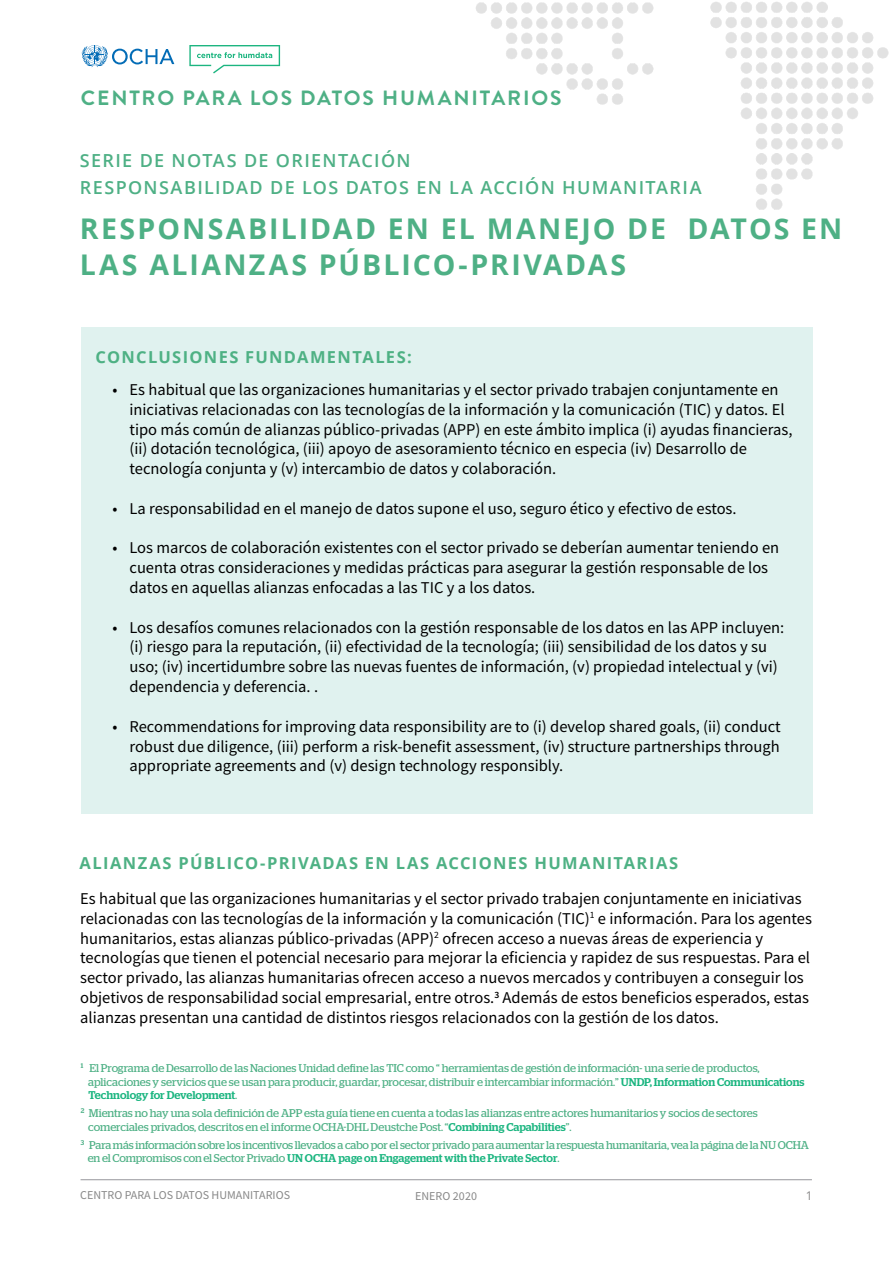
<style>
.page{position:relative;width:893px;height:1263px;background:#fff}
.page>*{position:absolute;margin:0;border:0;box-sizing:border-box;transform-origin:0 0}
.t1{font:700 28.5px/36px "Open Sans";letter-spacing:.075em;color:#4eb085}
.t2{font:700 21px "Brandon Grotesque";letter-spacing:.09em;color:#4eb085}
.t3{font:600 18px/27px "Open Sans";letter-spacing:.075em;color:#4eb085}
.t4{font:16.5px/19.8px "Source Sans Pro";color:#000}
.t5{font:700 16.5px "Open Sans";letter-spacing:.08em;color:#4eb184}
.t6{font:12px "Source Sans Pro";color:#888}
.t7{font:12px "Open Sans";color:#888787}
.t8{font:11.25px/13.5px "Stag";letter-spacing:-.005em;color:#4eb085}
.s1{font-weight:500;color:#1bb580}
</style>
<div class="page">
<hr style="left:81px;top:1179px;width:731px;height:1px;background:#96969c">
<img style="left:741px;top:17px;width:148px;height:193px">
<svg style="left:189px;top:45px;width:91px;height:28px"></svg>
<svg style="left:82px;top:45px;width:92px;height:22px"></svg>
<img style="left:476px;top:2px;width:356px;height:105px">
<div style="left:81px;top:327px;width:731px;height:486px;background:#e0f2ef"></div>
<p class="t2" style="left:81px;top:83px;width:482px">CENTRO PARA LOS DATOS HUMANITARIOS</p>
<p class="t3" style="left:80px;top:146px;width:623px">SERIE DE NOTAS DE ORIENTACIÓN<br>RESPONSABILIDAD DE LOS DATOS EN LA ACCIÓN HUMANITARIA</p>
<h1 class="t1" style="left:80px;top:209px;width:764px">RESPONSABILIDAD EN EL MANEJO DE DATOS EN<br>LAS ALIANZAS PÚBLICO-PRIVADAS</h1>
<p class="t5" style="left:96px;top:345px;width:318px">CONCLUSIONES FUNDAMENTALES:</p>
<p class="t4" style="left:129px;top:380px;width:664px;text-indent:-17px">• Es habitual que las organizaciones humanitarias y el sector privado trabajen conjuntamente en iniciativas relacionadas con las tecnologías de la información y la comunicación (TIC) y datos. El tipo más común de alianzas público-privadas (APP) en este ámbito implica (i) ayudas financieras, (ii) dotación tecnológica, (iii) apoyo de asesoramiento técnico en especia (iv) Desarrollo de tecnología conjunta y (v) intercambio de datos y colaboración.</p>
<p class="t4" style="left:112px;top:498px;width:626px">• La responsabilidad en el manejo de datos supone el uso, seguro ético y efectivo de estos.</p>
<p class="t4" style="left:129px;top:538px;width:651px;text-indent:-17px">• Los marcos de colaboración existentes con el sector privado se deberían aumentar teniendo en cuenta otras consideraciones y medidas prácticas para asegurar la gestión responsable de los datos en aquellas alianzas enfocadas a las TIC y a los datos.</p>
<p class="t4" style="left:129px;top:617px;width:656px;text-indent:-17px">• Los desafíos comunes relacionados con la gestión responsable de los datos en las APP incluyen: (i) riesgo para la reputación, (ii) efectividad de la tecnología; (iii) sensibilidad de los datos y su uso; (iv) incertidumbre sobre las nuevas fuentes de información, (v) propiedad intelectual y (vi) dependencia y deferencia. .</p>
<p class="t4" style="left:129px;top:716px;width:653px;text-align:justify;text-indent:-17px">• Recommendations for improving data responsibility are to (i) develop shared goals, (ii) conduct robust due diligence, (iii) perform a risk-benefit assessment, (iv) structure partnerships through appropriate agreements and (v) design technology responsibly.</p>
<p class="t5" style="left:80px;top:852px;width:600px">ALIANZAS PÚBLICO-PRIVADAS EN LAS ACCIONES HUMANITARIAS</p>
<p class="t4" style="left:80px;top:888px;width:733px">Es habitual que las organizaciones humanitarias y el sector privado trabajen conjuntamente en iniciativas relacionadas con las tecnologías de la información y la comunicación (TIC)<sup>1</sup> e información. Para los agentes humanitarios, estas alianzas público-privadas (APP)<sup>2</sup> ofrecen acceso a nuevas áreas de experiencia y tecnologías que tienen el potencial necesario para mejorar la eficiencia y rapidez de sus respuestas. Para el sector privado, las alianzas humanitarias ofrecen acceso a nuevos mercados y contribuyen a conseguir los objetivos de responsabilidad social empresarial, entre otros.<sup>3</sup> Además de estos beneficios esperados, estas alianzas presentan una cantidad de distintos riesgos relacionados con la gestión de los datos.</p>
<p class="t8" style="left:88px;top:1061px;width:718px;text-indent:-7px"><sup>1</sup> El Programa de Desarrollo de las Naciones Unidad define las TIC como “ herramientas de gestión de información- una serie de productos, aplicaciones y servicios que se usan para producir, guardar, procesar, distribuir e intercambiar información.” <span class="s1">UNDP, Information Communications<br>Technology for Development</span>.</p>
<p class="t8" style="left:88px;top:1106px;width:671px;text-indent:-7px"><sup>2</sup> Mientras no hay una sola definición de APP esta guía tiene en cuenta a todas las alianzas entre actores humanitarios y socios de sectores comerciales privados, descritos en el informe OCHA-DHL Deustche Post. “<span class="s1">Combining Capabilities</span>”.</p>
<p class="t8" style="left:88px;top:1138px;width:723px;text-indent:-7px"><sup>3</sup> Para más información sobre los incentivos llevados a cabo por el sector privado para aumentar la respuesta humanitaria, vea la página de la NU OCHA en el Compromisos con el Sector Privado <span class="s1">UN OCHA page on Engagement with the Private Sector</span>.</p>
<p class="t6" style="left:80px;top:1187px;width:211px">CENTRO PARA LOS DATOS HUMANITARIOS</p>
<p class="t6" style="left:415px;top:1188px;width:63px">ENERO 2020</p>
<p class="t7" style="left:806px;top:1187px;width:8px">1</p>
</div>
